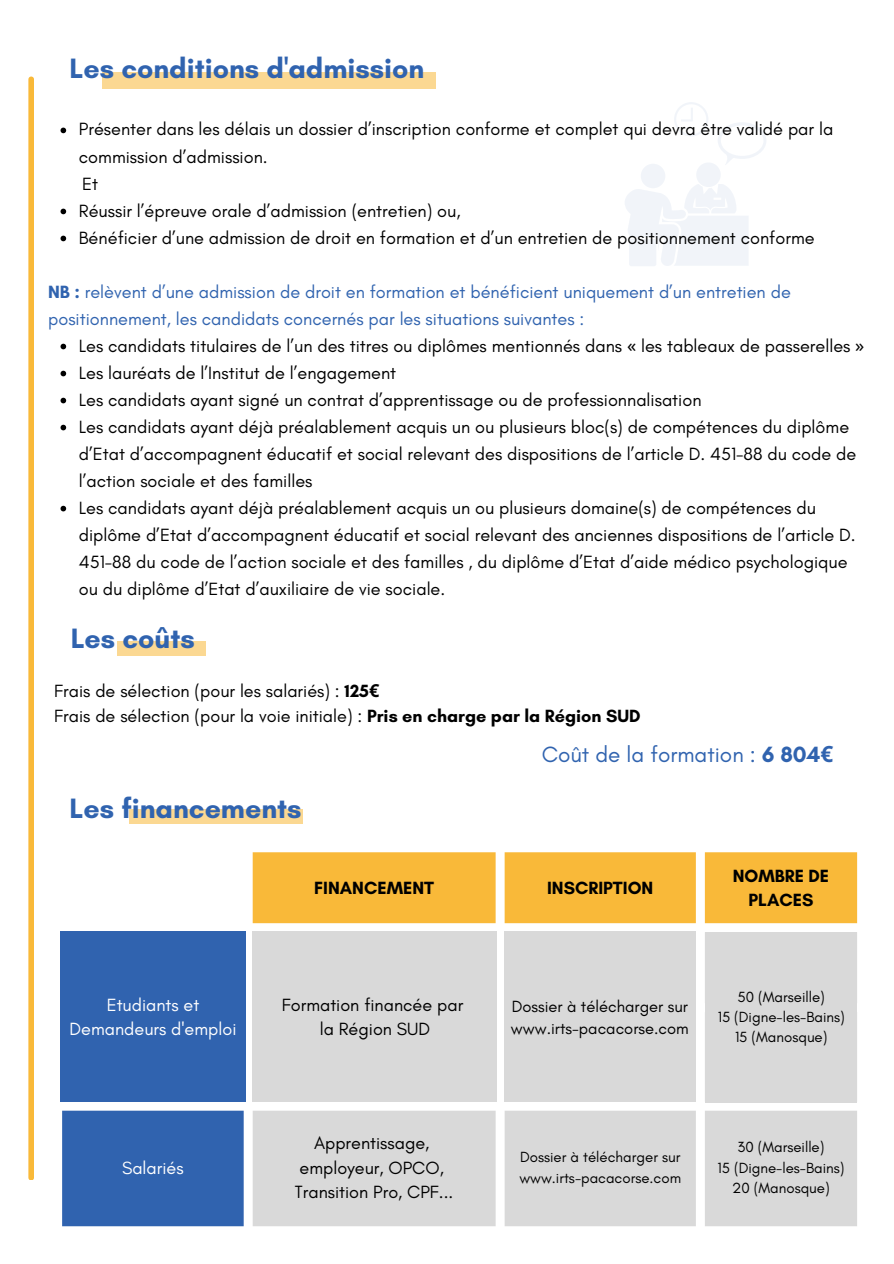
<style>
.page{position:relative;width:894px;height:1264px;background:#fff}
.page>*{position:absolute;margin:0;border:0;box-sizing:border-box;transform-origin:0 0}
.t1{font:700 28.5px "Glacial Indifference";color:#3063af}
.t2{font:22.5px "Glacial Indifference";color:#3063af}
.t3{font:18px/27px "Glacial Indifference";color:#000}
.t4{font:18px/27px "Glacial Indifference";color:#3063af}
.t5{font:18px/24.8px "Glacial Indifference";color:#fff;text-align:center}
.t6{font:700 18px/24.8px "Glacial Indifference";color:#000;text-align:center}
.t7{font:16.5px/22.5px "Glacial Indifference";color:#000}
.t8{font:15px/20.2px "Glacial Indifference";color:#000}
.s1{font-weight:700}
.s2{font-family:"Noto Sans"}
.s3{font-family:"Noto Sans";font-weight:700}
</style>
<div class="page">
<div style="left:103px;top:72px;width:332px;height:17px;background:#fbd892"></div>
<svg style="left:625px;top:102px;width:141px;height:164px"></svg>
<svg style="left:60px;top:128px;width:6px;height:5px"></svg>
<svg style="left:60px;top:209px;width:6px;height:5px"></svg>
<svg style="left:60px;top:236px;width:6px;height:5px"></svg>
<svg style="left:60px;top:344px;width:6px;height:5px"></svg>
<svg style="left:60px;top:371px;width:6px;height:5px"></svg>
<svg style="left:60px;top:398px;width:6px;height:5px"></svg>
<svg style="left:60px;top:425px;width:6px;height:5px"></svg>
<svg style="left:60px;top:506px;width:6px;height:5px"></svg>
<svg style="left:28px;top:76px;width:6px;height:1104px;background:#f9bd46"></svg>
<div style="left:252px;top:852px;width:604px;height:71px;background:#f9b939"></div>
<div style="left:62px;top:1110px;width:181px;height:116px;background:#3063af"></div>
<svg style="left:252px;top:932px;width:604px;height:294px;background:#ddd"></svg>
<div style="left:129px;top:809px;width:174px;height:14px;background:#fbd892"></div>
<div style="left:60px;top:931px;width:186px;height:171px;background:#3063af"></div>
<div style="left:117px;top:641px;width:89px;height:15px;background:#fbd892"></div>
<div style="left:252px;top:931px;width:245px;height:171px;background:#d9d9d9"></div>
<div style="left:504px;top:931px;width:191px;height:171px;background:#d9d9d9"></div>
<div style="left:705px;top:931px;width:151px;height:171px;background:#d9d9d9"></div>
<p class="t1" style="left:69px;top:51px;width:356px">Les conditions d'admission</p>
<h1 class="t3" style="left:79px;top:116px;width:755px">Présenter dans les délais un dossier d’inscription conforme et complet qui devra être validé par la commission d’admission.</h1>
<p class="t3" style="left:82px;top:170px;width:17px">Et</p>
<p class="t3" style="left:79px;top:197px;width:383px">Réussir l’épreuve orale d’admission (entretien) ou,</p>
<h3 class="t3" style="left:79px;top:224px;width:737px">Bénéficier d’une admission de droit en formation et d’un entretien de positionnement conforme</h3>
<p class="t4" style="left:48px;top:278px;width:744px"><span class="s1">NB :</span> relèvent d’une admission de droit en formation et bénéficient uniquement d’un entretien de positionnement, les candidats concernés par les situations suivantes :</p>
<p class="t3" style="left:79px;top:332px;width:787px">Les candidats titulaires de l’un des titres ou diplômes mentionnés dans <span class="s2">«</span> les tableaux de passerelles <span class="s2">»</span></p>
<h3 class="t3" style="left:79px;top:359px;width:319px">Les lauréats de l’Institut de l’engagement</h3>
<p class="t3" style="left:79px;top:386px;width:624px">Les candidats ayant signé un contrat d’apprentissage ou de professionnalisation</p>
<p class="t3" style="left:79px;top:413px;width:778px">Les candidats ayant déjà préalablement acquis un ou plusieurs bloc(s) de compétences du diplôme d’Etat d’accompagnent éducatif et social relevant des dispositions de l’article D. 451-88 du code de l’action sociale et des familles</p>
<p class="t3" style="left:79px;top:494px;width:778px">Les candidats ayant déjà préalablement acquis un ou plusieurs domaine(s) de compétences du diplôme d’Etat d’accompagnent éducatif et social relevant des anciennes dispositions de l’article D.<br>451-88 du code de l’action sociale et des familles , du diplôme d’Etat d’aide médico psychologique ou du diplôme d’Etat d’auxiliaire de vie sociale.</p>
<p class="t1" style="left:71px;top:621px;width:126px">Les coûts</p>
<p class="t3" style="left:54px;top:678px;width:587px;line-height:24.8px">Frais de sélection (pour les salariés) : <span class="s1">125</span><span class="s3">€<br></span>Frais de sélection (pour la voie initiale) : <span class="s1">Pris en charge par la Région SUD</span></p>
<p class="t2" style="left:541px;top:740px;width:293px">Coût de la formation : <span class="s1">6 804</span><span class="s3">€</span></p>
<p class="t1" style="left:69px;top:790px;width:233px">Les financements</p>
<p class="t6" style="left:314px;top:875px;width:121px">FINANCEMENT</p>
<p class="t6" style="left:547px;top:875px;width:108px">INSCRIPTION</p>
<h1 class="t6" style="left:732px;top:862px;width:98px">NOMBRE DE<br>PLACES</h1>
<p class="t5" style="left:70px;top:991px;width:168px">Etudiants et<br>Demandeurs d'emploi</p>
<h3 class="t3" style="left:282px;top:991px;width:183px;line-height:24.8px;text-align:center">Formation financée par la Région SUD</h3>
<h3 class="t7" style="left:510px;top:994px;width:179px">Dossier à télécharger sur www.irts-pacacorse.com</h3>
<p class="t8" style="left:737px;top:986px;width:89px">50 (Marseille)</p>
<p class="t8" style="left:717px;top:1006px;width:128px">15 (Digne-les-Bains)</p>
<p class="t8" style="left:734px;top:1026px;width:94px">15 (Manosque)</p>
<p class="t5" style="left:122px;top:1154px;width:63px">Salariés</p>
<p class="t3" style="left:314px;top:1129px;width:117px">Apprentissage,</p>
<p class="t3" style="left:299px;top:1153px;width:146px">employeur, OPCO,</p>
<p class="t3" style="left:295px;top:1178px;width:160px">Transition Pro, CPF...</p>
<p class="t8" style="left:519px;top:1147px;width:163px">Dossier à télécharger sur www.irts-pacacorse.com</p>
<p class="t8" style="left:737px;top:1136px;width:88px">30 (Marseille)</p>
<p class="t8" style="left:717px;top:1157px;width:128px">15 (Digne-les-Bains)</p>
<p class="t8" style="left:732px;top:1177px;width:99px">20 (Manosque)</p>
</div>
